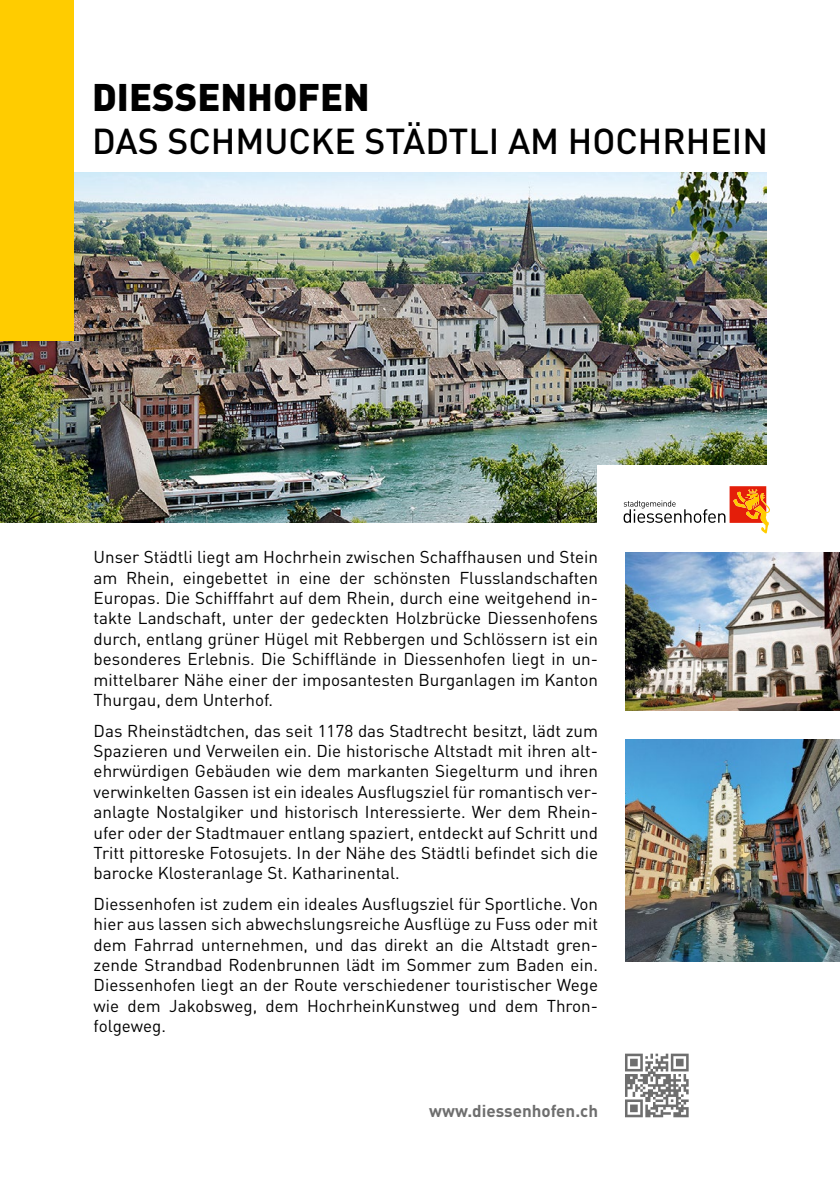
<style>
.page{position:relative;width:840px;height:1191px;background:#fff}
.page>*{position:absolute;margin:0;border:0;box-sizing:border-box;transform-origin:0 0}
.t1{font:900 38px "DIN";color:#000}
.t2{font:500 35.6px "DIN";color:#000}
.t3{font:17px/20.4px "DIN";color:#000;text-align:justify}
.t4{font:700 17px "DIN";color:#6e6e6e}
</style>
<div class="page">
<img style="left:0;top:173px;width:765px;height:350px">
<div style="left:596px;top:465px;width:178px;height:65px;background:#fff"></div>
<div style="left:0;top:0;width:74px;height:340px;background:#fc0"></div>
<img style="left:625px;top:552px;width:214px;height:159px">
<img style="left:625px;top:739px;width:214px;height:222px">
<svg style="left:623px;top:486px;width:146px;height:48px"></svg>
<svg style="left:625px;top:1053px;width:63px;height:64px"></svg>
<h1 class="t1" style="left:92px;top:72px;width:279px">DIESSENHOFEN</h1>
<h2 class="t2" style="left:92px;top:118px;width:677px">DAS SCHMUCKE STÄDTLI AM HOCHRHEIN</h2>
<p class="t3" style="left:94px;top:546px;width:505px">Unser Städtli liegt am Hochrhein zwischen Schaffhausen und Stein am Rhein, eingebettet in eine der schönsten Flusslandschaften Europas. Die Schifffahrt auf dem Rhein, durch eine weitgehend in&shy;takte Landschaft, unter der gedeckten Holzbrücke Diessenhofens durch, entlang grüner Hügel mit Rebbergen und Schlössern ist ein besonderes Erlebnis. Die Schifflände in Diessenhofen liegt in un&shy;mittelbarer Nähe einer der imposantesten Burganlagen im Kanton Thurgau, dem Unterhof.</p>
<p class="t3" style="left:94px;top:720px;width:505px">Das Rheinstädtchen, das seit 1178 das Stadtrecht besitzt, lädt zum Spazieren und Verweilen ein. Die historische Altstadt mit ihren alt&shy;ehrwürdigen Gebäuden wie dem markanten Siegelturm und ihren verwinkelten Gassen ist ein ideales Ausflugsziel für romantisch ver&shy;anlagte Nostalgiker und historisch Interessierte. Wer dem Rhein&shy;ufer oder der Stadtmauer entlang spaziert, entdeckt auf Schritt und Tritt pittoreske Fotosujets. In der Nähe des Städtli befindet sich die barocke Klosteranlage St. Katharinental.</p>
<p class="t3" style="left:94px;top:893px;width:505px">Diessenhofen ist zudem ein ideales Ausflugsziel für Sportliche. Von hier aus lassen sich abwechslungsreiche Ausflüge zu Fuss oder mit dem Fahrrad unternehmen, und das direkt an die Altstadt gren&shy;zende Strandbad Rodenbrunnen lädt im Sommer zum Baden ein.<br>Diessenhofen liegt an der Route verschiedener touristischer Wege wie dem Jakobsweg, dem HochrheinKunstweg und dem Thron&shy;folgeweg.</p>
<p class="t4" style="left:429px;top:1100px;width:170px">www.diessenhofen.ch</p>
</div>
